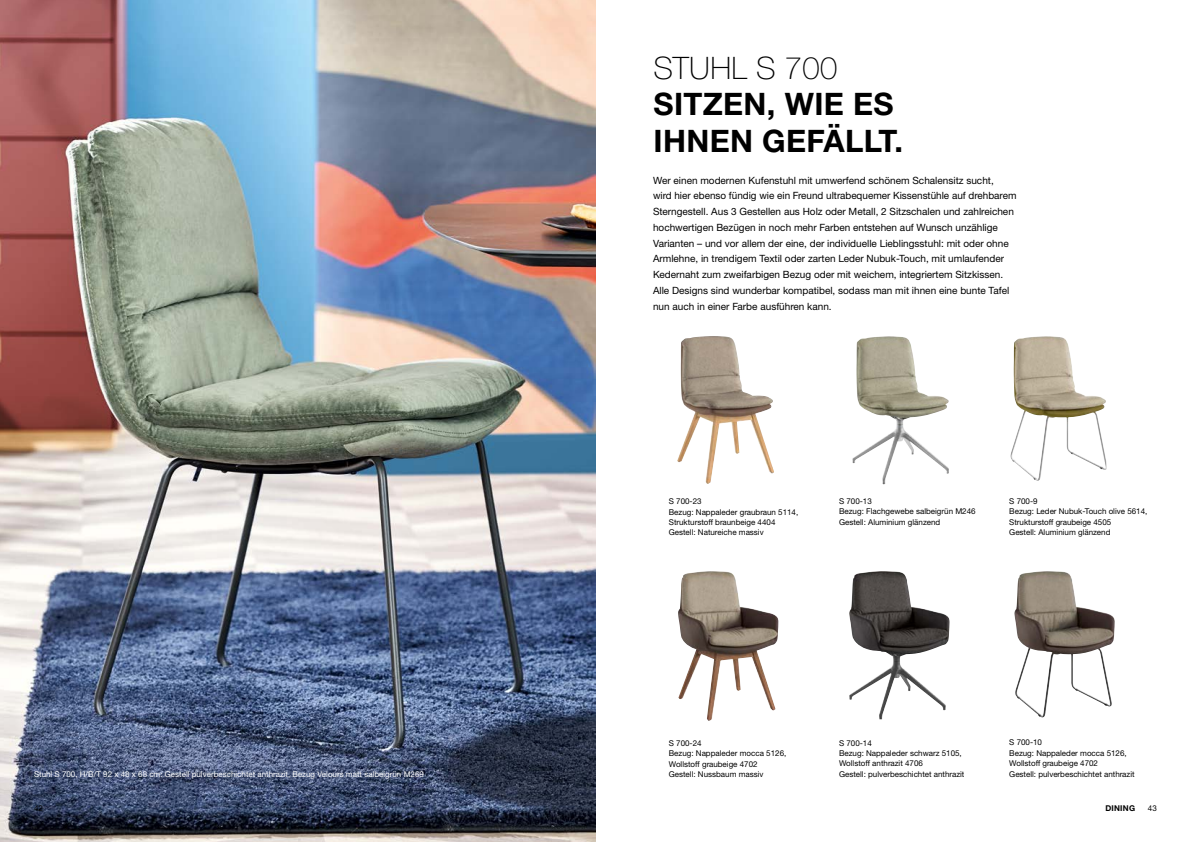
<style>
.page{position:relative;width:1191px;height:842px;background:#fff}
.page>*{position:absolute;margin:0;border:0;box-sizing:border-box;transform-origin:0 0}
.t1{font:700 31px/36.7px "Helvetica Neue LTW1 G";letter-spacing:.01em;color:#000}
.t2{font:100 31px "Helvetica Neue LTW1 G";letter-spacing:.01em;color:#000}
.t3{font:10px/15.8px "Helvetica Neue LTW1 G";color:#000}
.t4{font:8px/10.5px "Helvetica Neue LTW1 G";color:#000}
.t5{font:8px "Helvetica Neue LTW1 G";color:#fff}
.t6{font:700 8px "Helvetica Neue LTW1 G";letter-spacing:.03em;color:#000}
</style>
<div class="page">
<img style="left:0;top:0;width:595px;height:842px">
<img style="left:1014px;top:571px;width:100px;height:146px">
<img style="left:852px;top:336px;width:97px;height:148px">
<img style="left:1010px;top:336px;width:96px;height:145px">
<img style="left:677px;top:336px;width:97px;height:148px">
<img style="left:849px;top:571px;width:100px;height:148px">
<img style="left:678px;top:571px;width:100px;height:150px">
<h1 class="t2" style="left:653px;top:49px;width:185px">STUHL S 700</h1>
<h1 class="t1" style="left:653px;top:86px;width:251px">SITZEN, WIE ES<br>IHNEN GEFÄLLT.</h1>
<p class="t3" style="left:653px;top:172px;width:365px">Wer einen modernen Kufenstuhl mit umwerfend schönem Schalensitz sucht,<br>wird hier ebenso fündig wie ein Freund ultrabequemer Kissenstühle auf drehbarem Sterngestell. Aus 3 Gestellen aus Holz oder Metall, 2 Sitzschalen und zahlreichen hochwertigen Bezügen in noch mehr Farben entstehen auf Wunsch unzählige Varianten – und vor allem der eine, der individuelle Lieblingsstuhl: mit oder ohne Armlehne, in trendigem Textil oder zarten Leder Nubuk-Touch, mit umlaufender Kedernaht zum zweifarbigen Bezug oder mit weichem, integriertem Sitzkissen.<br>Alle Designs sind wunderbar kompatibel, sodass man mit ihnen eine bunte Tafel nun auch in einer Farbe ausführen kann.</p>
<p class="t4" style="left:669px;top:496px;width:131px">S 700-23<br>Bezug: Nappaleder graubraun 5114,<br>Strukturstoff braunbeige 4404<br>Gestell: Natureiche massiv</p>
<p class="t4" style="left:839px;top:496px;width:138px">S 700-13<br>Bezug: Flachgewebe salbeigrün M246<br>Gestell: Aluminium glänzend</p>
<p class="t4" style="left:1009px;top:496px;width:140px">S 700-9<br>Bezug: Leder Nubuk-Touch olive 5614,<br>Strukturstoff graubeige 4505<br>Gestell: Aluminium glänzend</p>
<p class="t4" style="left:1009px;top:737px;width:119px">S 700-10<br>Bezug: Nappaleder mocca 5126,<br>Wollstoff graubeige 4702</p>
<p class="t4" style="left:839px;top:737px;width:127px">S 700-14<br>Bezug: Nappaleder schwarz 5105,<br>Wollstoff anthrazit 4706<br>Gestell: pulverbeschichtet anthrazit</p>
<p class="t4" style="left:669px;top:737px;width:119px">S 700-24<br>Bezug: Nappaleder mocca 5126,<br>Wollstoff graubeige 4702<br>Gestell: Nussbaum massiv</p>
<p class="t5" style="left:34px;top:769px;width:391px">Stuhl S 700, H/B/T 92 x 48 x 68 cm: Gestell pulverbeschichtet anthrazit, Bezug Velours matt salbeigrün M269</p>
<p class="t4" style="left:1009px;top:769px;width:127px">Gestell: pulverbeschichtet anthrazit</p>
<p class="t4" style="left:34px;top:803px;width:11px">42</p>
<p class="t6" style="left:1105px;top:803px;width:31px">DINING</p>
<p class="t4" style="left:1147px;top:803px;width:11px">43</p>
</div>
